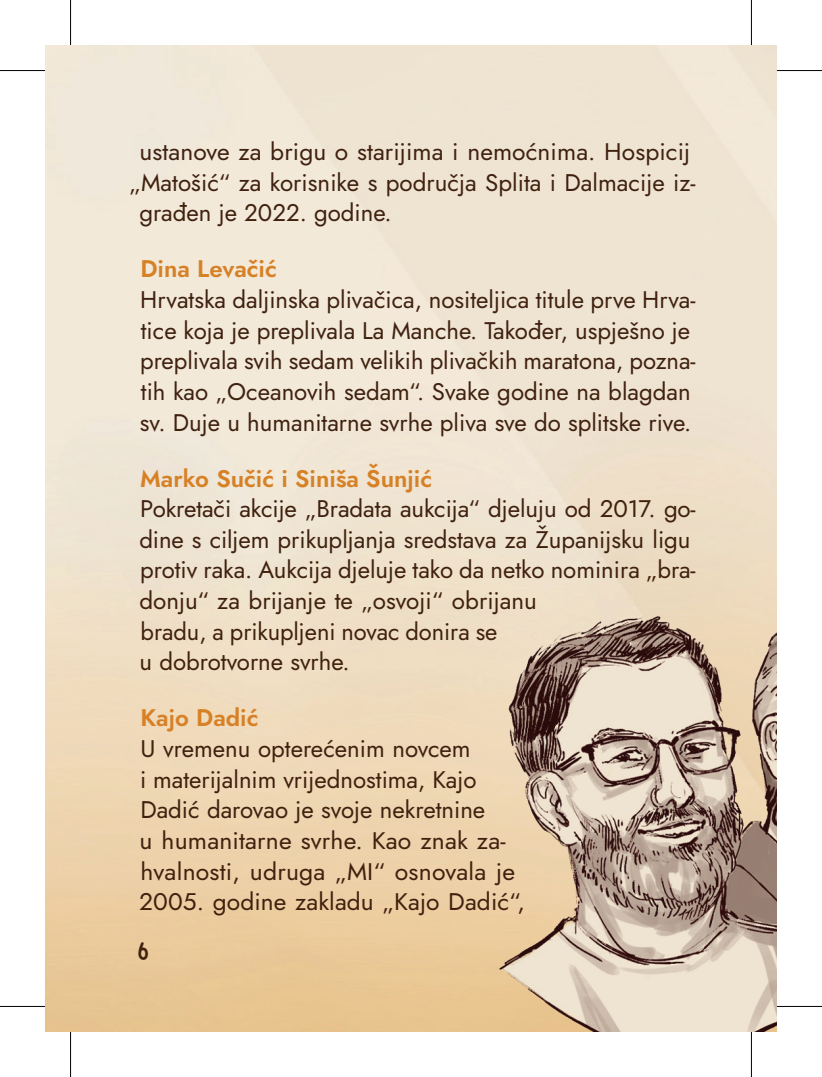
<style>
.page{position:relative;width:822px;height:1077px;background:#fff}
.page>*{position:absolute;margin:0;border:0;box-sizing:border-box;transform-origin:0 0}
.t1{font:24px/30.6px "Jost";color:#40210f}
.t2{font:600 24px "Jost";color:#d78127}
.t3{font:24px "Spicy Wasabi";color:#40210f}
</style>
<div class="page">
<img style="left:499px;top:592px;width:277px;height:439px">
<svg style="left:0;top:1006px;width:45px;height:1px"></svg>
<svg style="left:776px;top:1004px;width:45px;height:4px"></svg>
<svg style="left:751px;top:0;width:1px;height:45px"></svg>
<svg style="left:749px;top:1031px;width:4px;height:45px"></svg>
<hr style="left:0;top:70px;width:45px;height:1px;background:#000">
<hr style="left:776px;top:70px;width:45px;height:1px;background:#000">
<hr style="left:0;top:1005px;width:45px;height:1px;background:#000">
<hr style="left:776px;top:1005px;width:45px;height:1px;background:#000">
<hr style="left:70px;top:0;width:1px;height:45px;background:#000">
<hr style="left:70px;top:1031px;width:1px;height:45px;background:#000">
<hr style="left:750px;top:0;width:1px;height:45px;background:#000">
<hr style="left:750px;top:1031px;width:1px;height:45px;background:#000">
<p class="t1" style="left:140px;top:137px;width:552px">ustanove za brigu o starijima i nemoćnima. Hospicij</p>
<p class="t1" style="left:130px;top:167px;width:567px">„Matošić“ za korisnike s područja Splita i Dalmacije iz-</p>
<p class="t1" style="left:139px;top:198px;width:254px">građen je 2022. godine.</p>
<p class="t2" style="left:140px;top:253px;width:138px">Dina Levačić</p>
<p class="t1" style="left:140px;top:284px;width:557px">Hrvatska daljinska plivačica, nositeljica titule prve Hrva&shy;tice koja je preplivala La Manche. Također, uspješno je preplivala svih sedam velikih plivačkih maratona, pozna&shy;tih kao „Oceanovih sedam“. Svake godine na blagdan sv. Duje u humanitarne svrhe pliva sve do splitske rive.</p>
<p class="t2" style="left:140px;top:462px;width:293px">Marko Sučić i Siniša Šunjić</p>
<p class="t1" style="left:139px;top:494px;width:557px">Pokretači akcije „Bradata aukcija“ djeluju od 2017. go&shy;dine s ciljem prikupljanja sredstava za Županijsku ligu protiv raka. Aukcija djeluje tako da netko nominira „bra&shy;donju“ za brijanje te „osvoji“ obrijanu<br>bradu, a prikupljeni novac donira se<br>u dobrotvorne svrhe.</p>
<p class="t2" style="left:140px;top:701px;width:120px">Kajo Dadić</p>
<p class="t1" style="left:139px;top:733px;width:387px">U vremenu opterećenim novcem<br>i materijalnim vrijednostima, Kajo Dadić darovao je svoje nekretnine<br>u humanitarne svrhe. Kao znak za&shy;hvalnosti, udruga „MI“ osnovala je 2005. godine zakladu „Kajo Dadić“,</p>
<p class="t3" style="left:138px;top:941px;width:13px">6</p>
</div>
